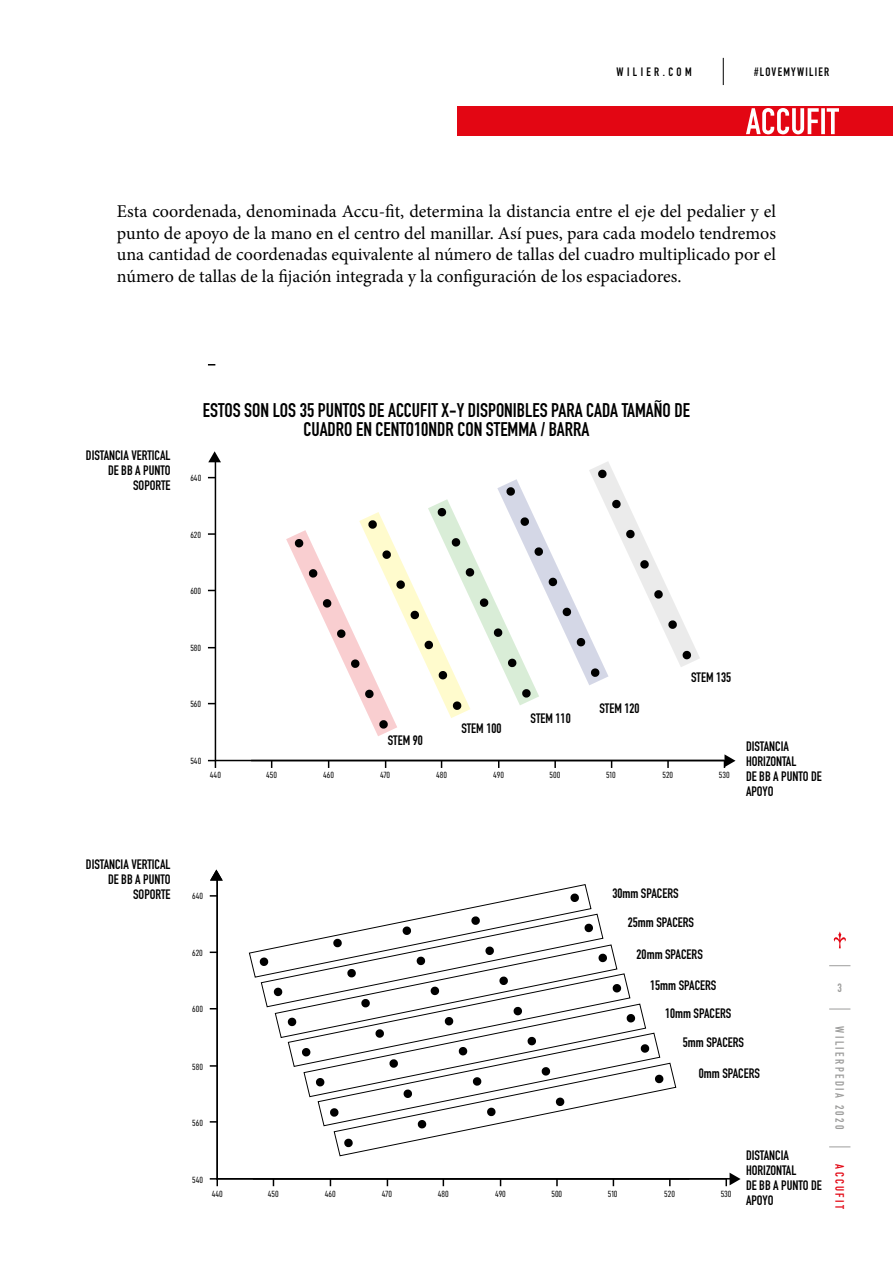
<style>
.page{position:relative;width:893px;height:1263px;background:#fff}
.page>*{position:absolute;margin:0;border:0;box-sizing:border-box;transform-origin:0 0}
.t1{font:19.5px/19.5px "DIN Engschrift Std";color:#000;text-align:center}
.t2{font:18px/21.6px "Minion Pro";color:#000;text-align:justify}
.t3{font:13.5px/15px "DIN Engschrift Std";color:#000}
.t4{font:12px "DIN Engschrift Std";letter-spacing:.2em;color:#9d9d9c}
.t5{font:12px "DIN Engschrift Std";letter-spacing:.105em;color:#000}
.t6{font:12px "DIN Engschrift Std";letter-spacing:.285em;color:#000}
.t7{font:12px "DIN Engschrift Std";letter-spacing:.2em;color:#e30613}
.t8{font:9px "D DIN Condensed";color:#000}
</style>
<div class="page">
<div style="left:457px;top:106px;width:436px;height:30px;background:#e30613"></div>
<svg style="left:829px;top:1146px;width:21px;height:1px"></svg>
<svg style="left:829px;top:1009px;width:21px;height:1px"></svg>
<svg style="left:829px;top:965px;width:21px;height:1px"></svg>
<svg style="left:833px;top:931px;width:13px;height:17px"></svg>
<svg style="left:723px;top:58px;width:1px;height:27px"></svg>
<svg style="left:746px;top:108px;width:93px;height:26px"></svg>
<hr style="left:215px;top:459px;width:1px;height:302px;background:#000">
<svg style="left:208px;top:451px;width:13px;height:11px"></svg>
<hr style="left:215px;top:760px;width:510px;height:1px;background:#000">
<svg style="left:554px;top:761px;width:2px;height:7px"></svg>
<svg style="left:667px;top:761px;width:2px;height:7px"></svg>
<svg style="left:724px;top:754px;width:11px;height:14px"></svg>
<svg style="left:208px;top:760px;width:8px;height:8px"></svg>
<svg style="left:208px;top:533px;width:7px;height:2px"></svg>
<hr style="left:216px;top:877px;width:2px;height:302px;background:#000">
<svg style="left:210px;top:869px;width:13px;height:11px"></svg>
<hr style="left:217px;top:1178px;width:513px;height:1px;background:#000">
<svg style="left:556px;top:1179px;width:2px;height:7px"></svg>
<svg style="left:669px;top:1179px;width:2px;height:7px"></svg>
<svg style="left:725px;top:1172px;width:16px;height:14px"></svg>
<svg style="left:210px;top:1178px;width:8px;height:8px"></svg>
<svg style="left:210px;top:1065px;width:7px;height:2px"></svg>
<svg style="left:210px;top:951px;width:7px;height:2px"></svg>
<svg style="left:210px;top:895px;width:7px;height:2px"></svg>
<svg style="left:286px;top:462px;width:414px;height:274px"></svg>
<svg style="left:249px;top:884px;width:427px;height:272px"></svg>
<p class="t6" style="left:617px;top:64px;width:77px">WILIER.COM</p>
<p class="t5" style="left:754px;top:64px;width:77px">#LOVEMYWILIER</p>
<p class="t2" style="left:117px;top:201px;width:661px">Esta coordenada, denominada Accu-fit, determina la distancia entre el eje del pedalier y el punto de apoyo de la mano en el centro del manillar. Así pues, para cada modelo tendremos una cantidad de coordenadas equivalente al número de tallas del cuadro multiplicado por el número de tallas de la fijación integrada y la configuración de los espaciadores.</p>
<p class="t3" style="left:86px;top:448px;width:86px;text-align:right">DISTANCIA VERTICAL<br>DE BB A PUNTO<br>SOPORTE</p>
<p class="t1" style="left:203px;top:400px;width:488px">ESTOS SON LOS 35 PUNTOS DE ACCUFIT X-Y DISPONIBLES PARA CADA TAMAÑO DE<br>CUADRO EN CENTO10NDR CON STEMMA / BARRA</p>
<p class="t8" style="left:190px;top:473px;width:12px">640</p>
<p class="t8" style="left:190px;top:530px;width:12px">620</p>
<p class="t8" style="left:190px;top:586px;width:12px">600</p>
<p class="t8" style="left:190px;top:643px;width:12px">580</p>
<p class="t8" style="left:190px;top:699px;width:12px">560</p>
<p class="t8" style="left:190px;top:756px;width:12px">540</p>
<p class="t8" style="left:210px;top:770px;width:13px">440</p>
<p class="t3" style="left:388px;top:733px;width:37px">STEM 90</p>
<p class="t3" style="left:461px;top:721px;width:42px">STEM 100</p>
<p class="t3" style="left:531px;top:710px;width:42px">STEM 110</p>
<p class="t3" style="left:599px;top:701px;width:42px">STEM 120</p>
<p class="t3" style="left:691px;top:670px;width:42px">STEM 135</p>
<p class="t8" style="left:266px;top:770px;width:12px">450</p>
<p class="t8" style="left:323px;top:770px;width:12px">460</p>
<p class="t8" style="left:380px;top:770px;width:12px">470</p>
<p class="t8" style="left:436px;top:770px;width:12px">480</p>
<p class="t8" style="left:493px;top:770px;width:12px">490</p>
<p class="t8" style="left:550px;top:770px;width:12px">500</p>
<p class="t8" style="left:606px;top:770px;width:11px">510</p>
<p class="t8" style="left:662px;top:770px;width:12px">520</p>
<p class="t8" style="left:719px;top:770px;width:12px">530</p>
<p class="t3" style="left:746px;top:738px;width:77px">DISTANCIA<br>HORIZONTAL<br>DE BB A PUNTO DE<br>APOYO</p>
<p class="t3" style="left:86px;top:857px;width:86px;text-align:right">DISTANCIA VERTICAL<br>DE BB A PUNTO<br>SOPORTE</p>
<p class="t8" style="left:192px;top:891px;width:12px">640</p>
<p class="t8" style="left:192px;top:948px;width:12px">620</p>
<p class="t8" style="left:192px;top:1004px;width:12px">600</p>
<p class="t8" style="left:192px;top:1062px;width:12px">580</p>
<p class="t8" style="left:192px;top:1117px;width:12px">560</p>
<p class="t8" style="left:192px;top:1174px;width:12px">540</p>
<p class="t8" style="left:212px;top:1189px;width:13px">440</p>
<p class="t3" style="left:628px;top:878px;width:68px;line-height:29.4px;text-indent:-15px">30mm SPACERS<br>25mm SPACERS</p>
<p class="t3" style="left:637px;top:947px;width:68px">20mm SPACERS</p>
<p class="t3" style="left:650px;top:978px;width:68px">15mm SPACERS</p>
<p class="t3" style="left:665px;top:1006px;width:68px">10mm SPACERS</p>
<p class="t3" style="left:683px;top:1034px;width:63px">5mm SPACERS</p>
<p class="t3" style="left:699px;top:1065px;width:63px">0mm SPACERS</p>
<p class="t8" style="left:268px;top:1189px;width:12px">450</p>
<p class="t8" style="left:325px;top:1189px;width:12px">460</p>
<p class="t8" style="left:382px;top:1189px;width:12px">470</p>
<p class="t8" style="left:438px;top:1189px;width:12px">480</p>
<p class="t8" style="left:495px;top:1189px;width:12px">490</p>
<p class="t8" style="left:551px;top:1189px;width:12px">500</p>
<p class="t8" style="left:608px;top:1189px;width:11px">510</p>
<p class="t8" style="left:664px;top:1189px;width:12px">520</p>
<p class="t8" style="left:721px;top:1189px;width:12px">530</p>
<p class="t3" style="left:746px;top:1148px;width:77px">DISTANCIA<br>HORIZONTAL<br>DE BB A PUNTO DE<br>APOYO</p>
<p class="t4" style="left:838px;top:980px;width:6px">3</p>
<p class="t4" style="left:847px;top:1026px;width:105px;rotate:90deg">WILIERPEDIA 2020</p>
<p class="t7" style="left:847px;top:1164px;width:46px;rotate:90deg">ACCUFIT</p>
</div>
